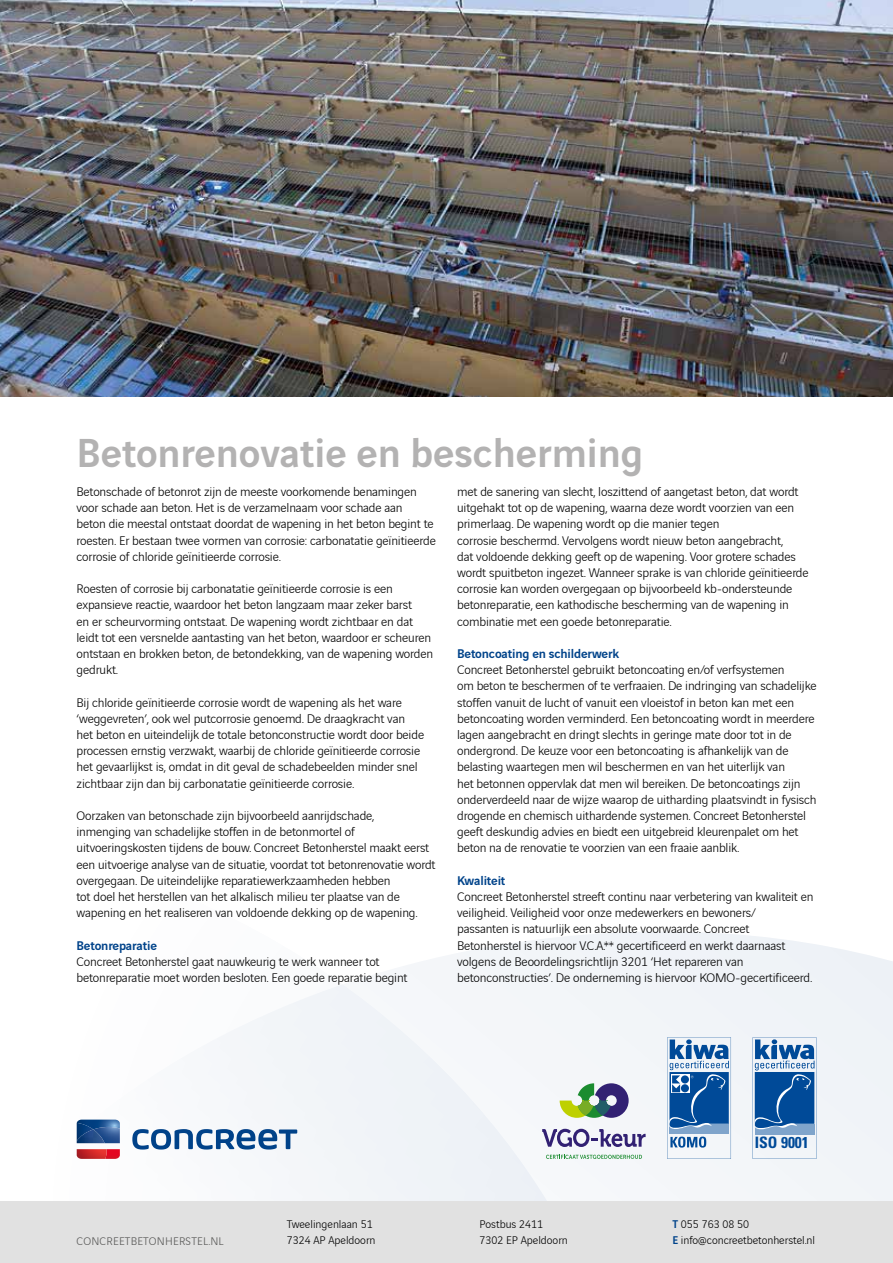
<style>
.page{position:relative;width:893px;height:1263px;background:#fff}
.page>*{position:absolute;margin:0;border:0;box-sizing:border-box;transform-origin:0 0}
.t1{font:500 43.2px "Vinci Sans";color:#b3b2b2}
.t2{font:700 condensed 15.75px "Univers LT Std";color:#004a98}
.t3{font:300 13.5px/16.2px "Vinci Sans";letter-spacing:-.01em;color:#000}
.t4{font:500 13.5px "Vinci Sans";letter-spacing:-.01em;color:#00438a}
.t5{font:300 12px/16.5px "Vinci Sans";color:#000}
.t6{font:300 12px "Vinci Sans";letter-spacing:.02em;color:#575756}
.s1{font-weight:500;color:#00438a}
</style>
<div class="page">
<div style="left:587px;top:932px;width:306px;height:269px;background:#f1f4f8"></div>
<svg style="left:76px;top:935px;width:511px;height:266px;fill:#f5f7fa"></svg>
<img style="left:0;top:0;width:893px;height:397px">
<div style="left:0;top:1201px;width:893px;height:62px;background:#e1e1e1"></div>
<svg style="left:542px;top:1129px;width:104px;height:18px"></svg>
<svg style="left:546px;top:1155px;width:96px;height:4px"></svg>
<svg style="left:560px;top:1083px;width:69px;height:35px"></svg>
<svg style="left:132px;top:1129px;width:165px;height:20px"></svg>
<svg style="left:77px;top:1119px;width:44px;height:41px"></svg>
<img style="left:77px;top:1129px;width:28px;height:14px">
<svg style="left:753px;top:1037px;width:63px;height:122px"></svg>
<svg style="left:667px;top:1037px;width:64px;height:122px"></svg>
<h1 class="t1" style="left:77px;top:419px;width:568px">Betonrenovatie en bescherming</h1>
<p class="t3" style="left:77px;top:482px;width:361px">Betonschade of betonrot zijn de meeste voorkomende benamingen voor schade aan beton. Het is de verzamelnaam voor schade aan<br>beton die meestal ontstaat doordat de wapening in het beton begint te roesten. Er bestaan twee vormen van corrosie: carbonatatie geïnitieerde corrosie of chloride geïnitieerde corrosie.</p>
<p class="t3" style="left:77px;top:579px;width:358px">Roesten of corrosie bij carbonatatie geïnitieerde corrosie is een expansieve reactie, waardoor het beton langzaam maar zeker barst<br>en er scheurvorming ontstaat. De wapening wordt zichtbaar en dat leidt tot een versnelde aantasting van het beton, waardoor er scheuren ontstaan en brokken beton, de betondekking, van de wapening worden gedrukt.</p>
<p class="t3" style="left:77px;top:693px;width:349px">Bij chloride geïnitieerde corrosie wordt de wapening als het ware ‘weggevreten’, ook wel putcorrosie genoemd. De draagkracht van het beton en uiteindelijk de totale betonconstructie wordt door beide processen ernstig verzwakt, waarbij de chloride geïnitieerde corrosie het gevaarlijkst is, omdat in dit geval de schadebeelden minder snel zichtbaar zijn dan bij carbonatatie geïnitieerde corrosie.</p>
<p class="t3" style="left:77px;top:806px;width:361px">Oorzaken van betonschade zijn bijvoorbeeld aanrijdschade,<br>inmenging van schadelijke stoffen in de betonmortel of uitvoeringskosten tijdens de bouw. Concreet Betonherstel maakt eerst een uitvoerige analyse van de situatie, voordat tot betonrenovatie wordt overgegaan. De uiteindelijke reparatiewerkzaamheden hebben<br>tot doel het herstellen van het alkalisch milieu ter plaatse van de wapening en het realiseren van voldoende dekking op de wapening.</p>
<p class="t4" style="left:77px;top:935px;width:82px">Betonreparatie</p>
<p class="t3" style="left:77px;top:952px;width:333px">Concreet Betonherstel gaat nauwkeurig te werk wanneer tot betonreparatie moet worden besloten. Een goede reparatie begint</p>
<p class="t3" style="left:457px;top:482px;width:353px">met de sanering van slecht, loszittend of aangetast beton, dat wordt uitgehakt tot op de wapening, waarna deze wordt voorzien van een primerlaag. De wapening wordt op die manier tegen<br>corrosie beschermd. Vervolgens wordt nieuw beton aangebracht,<br>dat voldoende dekking geeft op de wapening. Voor grotere schades wordt spuitbeton ingezet. Wanneer sprake is van chloride geïnitieerde corrosie kan worden overgegaan op bijvoorbeeld kb-ondersteunde betonreparatie, een kathodische bescherming van de wapening in combinatie met een goede betonreparatie.</p>
<p class="t4" style="left:457px;top:643px;width:164px">Betoncoating en schilderwerk</p>
<p class="t3" style="left:457px;top:660px;width:361px">Concreet Betonherstel gebruikt betoncoating en/of verfsystemen<br>om beton te beschermen of te verfraaien. De indringing van schadelijke stoffen vanuit de lucht of vanuit een vloeistof in beton kan met een betoncoating worden verminderd. Een betoncoating wordt in meerdere lagen aangebracht en dringt slechts in geringe mate door tot in de ondergrond. De keuze voor een betoncoating is afhankelijk van de belasting waartegen men wil beschermen en van het uiterlijk van<br>het betonnen oppervlak dat men wil bereiken. De betoncoatings zijn onderverdeeld naar de wijze waarop de uitharding plaatsvindt in fysisch drogende en chemisch uithardende systemen. Concreet Betonherstel geeft deskundig advies en biedt een uitgebreid kleurenpalet om het beton na de renovatie te voorzien van een fraaie aanblik.</p>
<p class="t4" style="left:457px;top:870px;width:50px">Kwaliteit</p>
<p class="t3" style="left:457px;top:887px;width:358px">Concreet Betonherstel streeft continu naar verbetering van kwaliteit en veiligheid. Veiligheid voor onze medewerkers en bewoners/<br>passanten is natuurlijk een absolute voorwaarde. Concreet Betonherstel is hiervoor V.C.A.** gecertificeerd en werkt daarnaast volgens de Beoordelingsrichtlijn 3201 ‘Het repareren van betonconstructies’. De onderneming is hiervoor KOMO-gecertificeerd.</p>
<p class="t2" style="left:755px;top:1133px;width:56px">ISO 9001</p>
<p class="t6" style="left:77px;top:1232px;width:149px">CONCREETBETONHERSTEL.NL</p>
<p class="t5" style="left:287px;top:1214px;width:90px">Tweelingenlaan 51<br>7324 AP Apeldoorn</p>
<p class="t5" style="left:480px;top:1214px;width:90px">Postbus 2411<br>7302 EP Apeldoorn</p>
<p class="t5" style="left:672px;top:1214px;width:144px"><span class="s1">T</span> 055 763 08 50<br><span class="s1">E</span> info@concreetbetonherstel.nl</p>
</div>
